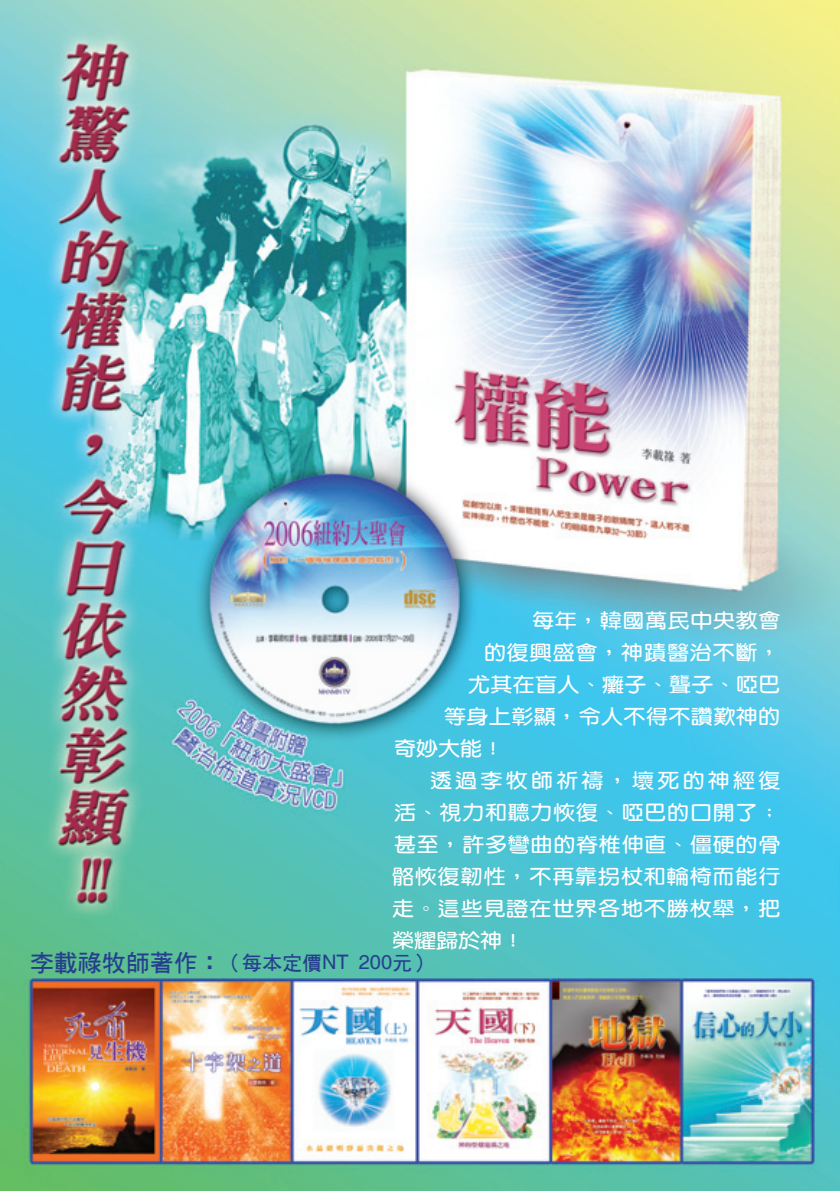
<style>
.page{position:relative;width:840px;height:1191px;background:#fff}
.page>*{position:absolute;margin:0;border:0;box-sizing:border-box;transform-origin:0 0}
.t1{font:24px "DF Hei Bd HK BF";color:#253f8e}
.t2{font:700 19.8px "Yen Round";letter-spacing:.035em;color:#fff;scale:1.11 1}
.t3{font:700 19.8px "Yen Round";letter-spacing:.015em;color:#fff;scale:1.11 1}
.t4{font:700 19.8px "Yen Round";letter-spacing:.145em;color:#fff;scale:1.11 1}
.s1{font-size:20px}
.s2{font-family:"Helvetica";font-size:20px}
</style>
<div class="page">
<img style="left:0;top:0;width:839px;height:1191px">
<p class="t2" style="left:532px;top:610px;width:225px">每年，韓國萬民中央教會</p>
<p class="t2" style="left:484px;top:642px;width:268px">的復興盛會，神蹟醫治不斷，</p>
<p class="t3" style="left:468px;top:674px;width:283px">尤其在盲人、癱子、聾子、啞巴</p>
<p class="t2" style="left:444px;top:706px;width:304px">等身上彰顯，令人不得不讚歎神的</p>
<p class="t2" style="left:394px;top:738px;width:101px">奇妙大能！</p>
<p class="t4" style="left:430px;top:770px;width:317px">透過李牧師祈禱，壞死的神經復</p>
<p class="t2" style="left:394px;top:802px;width:349px">活、視力和聽力恢復、啞巴的口開了；</p>
<p class="t2" style="left:394px;top:834px;width:349px">甚至，許多彎曲的脊椎伸直、僵硬的骨</p>
<p class="t2" style="left:392px;top:866px;width:351px">骼恢復韌性，不再靠拐杖和輪椅而能行</p>
<p class="t2" style="left:392px;top:898px;width:351px">走。這些見證在世界各地不勝枚舉，把</p>
<p class="t2" style="left:392px;top:930px;width:120px">榮耀歸於神！</p>
<p class="t1" style="left:30px;top:951px;width:404px">李載祿牧師著作：<span class="s1">（每本定價</span><span class="s2">NT 200</span><span class="s1">元）</span></p>
</div>
